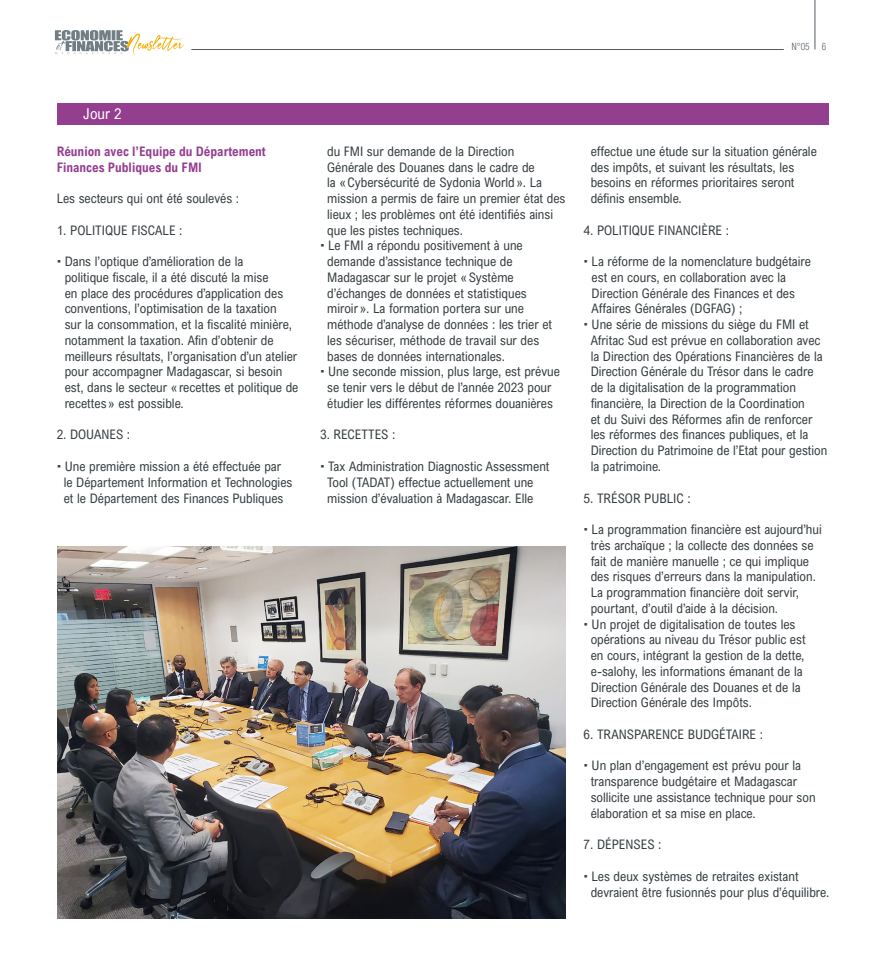
<style>
.page{position:relative;width:886px;height:975px;background:#fff}
.page>*{position:absolute;margin:0;border:0;box-sizing:border-box;transform-origin:0 0}
.t1{font:15px "Arial Nova Cond";color:#fff}
.t2{font:13.12px/15.8px "Arial Nova Cond";color:#363e41}
.t3{font:700 13.12px/15.8px "Arial Nova Cond";color:#943e90}
.t4{font:300 10px "Arial Nova Cond";color:#535d62}
</style>
<div class="page">
<hr style="left:191px;top:49px;width:593px;height:1px;background:#535d62">
<hr style="left:815px;top:0;width:1px;height:49px;background:#535d62">
<svg style="left:55px;top:30px;width:129px;height:24px"></svg>
<div style="left:57px;top:103px;width:772px;height:21px;background:#943e90"></div>
<img style="left:57px;top:546px;width:509px;height:372px">
<p class="t4" style="left:791px;top:40px;width:37px">N°05 6</p>
<p class="t1" style="left:83px;top:105px;width:40px">Jour 2</p>
<p class="t3" style="left:57px;top:143px;width:211px">Réunion avec l’Equipe du Département<br>Finances Publiques du FMI</p>
<p class="t2" style="left:57px;top:190px;width:184px">Les secteurs qui ont été soulevés :</p>
<p class="t2" style="left:57px;top:222px;width:127px">1. POLITIQUE FISCALE :</p>
<p class="t2" style="left:65px;top:253px;width:235px">Dans l’optique d’amélioration de la<br>politique fiscale, il a été discuté la mise<br>en place des procédures d’application des conventions, l’optimisation de la taxation<br>sur la consommation, et la fiscalité minière, notamment la taxation. Afin d’obtenir de meilleurs résultats, l’organisation d’un atelier pour accompagner Madagascar, si besoin est, dans le secteur « recettes et politique de recettes » est possible.</p>
<p class="t2" style="left:57px;top:426px;width:75px">2. DOUANES :</p>
<p class="t2" style="left:64px;top:458px;width:230px">Une première mission a été effectuée par<br>le Département Information et Technologies et le Département des Finances Publiques</p>
<p class="t2" style="left:327px;top:143px;width:240px">du FMI sur demande de la Direction<br>Générale des Douanes dans le cadre de<br>la «Cybersécurité de Sydonia World». La mission a permis de faire un premier état des lieux ; les problèmes ont été identifiés ainsi que les pistes techniques.<br>Le FMI a répondu positivement à une demande d’assistance technique de Madagascar sur le projet «Système d’échanges de données et statistiques miroir». La formation portera sur une méthode d’analyse de données : les trier et les sécuriser, méthode de travail sur des bases de données internationales.<br>Une seconde mission, plus large, est prévue se tenir vers le début de l’année 2023 pour étudier les différentes réformes douanières</p>
<p class="t2" style="left:320px;top:426px;width:77px">3. RECETTES :</p>
<p class="t2" style="left:327px;top:458px;width:224px">Tax Administration Diagnostic Assessment<br>Tool (TADAT) effectue actuellement une mission d’évaluation à Madagascar. Elle</p>
<p class="t2" style="left:591px;top:143px;width:228px">effectue une étude sur la situation générale des impôts, et suivant les résultats, les besoins en réformes prioritaires seront définis ensemble.</p>
<p class="t2" style="left:583px;top:222px;width:147px">4. POLITIQUE FINANCIÈRE :</p>
<p class="t2" style="left:591px;top:253px;width:238px">La réforme de la nomenclature budgétaire est en cours, en collaboration avec la Direction Générale des Finances et des Affaires Générales (DGFAG) ;<br>Une série de missions du siège du FMI et Afritac Sud est prévue en collaboration avec la Direction des Opérations Financières de la Direction Générale du Trésor dans le cadre de la digitalisation de la programmation financière, la Direction de la Coordination<br>et du Suivi des Réformes afin de renforcer les réformes des finances publiques, et la Direction du Patrimoine de l’Etat pour gestion la patrimoine.</p>
<p class="t2" style="left:583px;top:489px;width:109px">5. TRÉSOR PUBLIC :</p>
<p class="t2" style="left:591px;top:521px;width:233px">La programmation financière est aujourd’hui très archaïque ; la collecte des données se fait de manière manuelle ; ce qui implique des risques d’erreurs dans la manipulation.<br>La programmation financière doit servir, pourtant, d’outil d’aide à la décision.<br>Un projet de digitalisation de toutes les opérations au niveau du Trésor public est<br>en cours, intégrant la gestion de la dette, e-salohy, les informations émanant de la Direction Générale des Douanes et de la Direction Générale des Impôts.</p>
<p class="t2" style="left:583px;top:726px;width:181px">6. TRANSPARENCE BUDGÉTAIRE :</p>
<p class="t2" style="left:591px;top:757px;width:226px">Un plan d’engagement est prévu pour la transparence budgétaire et Madagascar sollicite une assistance technique pour son élaboration et sa mise en place.</p>
<p class="t2" style="left:583px;top:836px;width:79px">7. DÉPENSES :</p>
<p class="t2" style="left:591px;top:867px;width:240px">Les deux systèmes de retraites existant devraient être fusionnés pour plus d’équilibre.</p>
</div>
